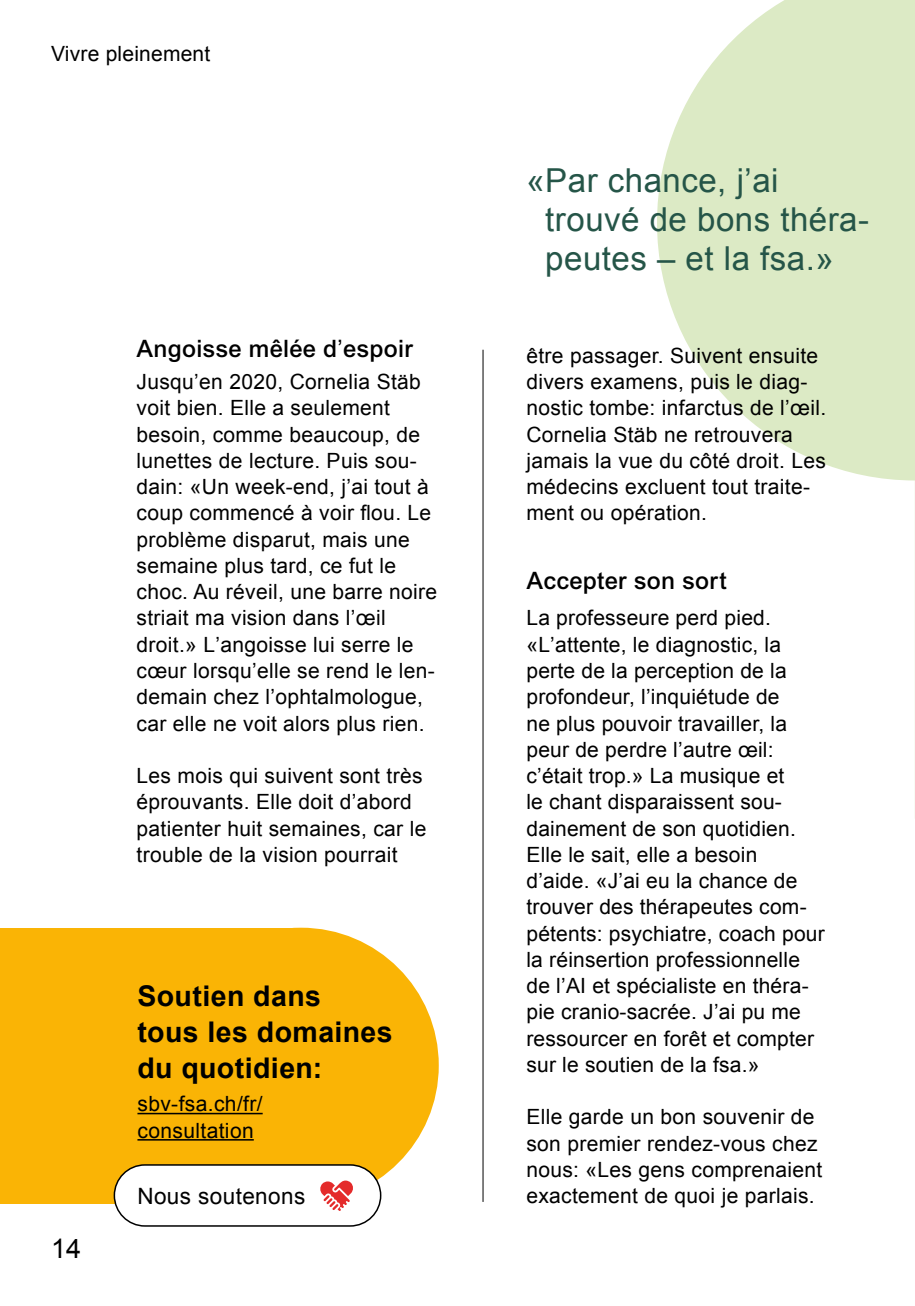
<style>
.page{position:relative;width:915px;height:1306px;background:#fff}
.page>*{position:absolute;margin:0;border:0;box-sizing:border-box;transform-origin:0 0}
.Zitat{font:33px/39px "Arial";letter-spacing:.015em;color:#255548}
.Box_Titel{font:700 28.5px/36px "Arial";letter-spacing:.015em;color:#000}
.t1{font:27px "Arial";color:#000}
.Untertitel{font:500 24px "Arial MT Pro";letter-spacing:.01em;color:#000}
.t2{font:22.5px "Arial";letter-spacing:.02em;color:#000}
.Grundtext_Absatz_nach{font:21px/26.2px "Arial";letter-spacing:.015em;color:#000}
.Box_Grundtext_schwarz{font:21px/26.2px "Arial";letter-spacing:.02em;color:#000}
.s1{font-family:"Arial";font-weight:400}
</style>
<div class="page">
<svg style="left:657px;top:0;width:257px;height:480px;fill:#dceac5"></svg>
<svg style="left:914px;top:297px;width:1px;height:184px"></svg>
<hr style="left:482px;top:350px;width:1px;height:851px;background:#000">
<div style="left:163px;top:927px;width:275px;height:276px;background:#fab405;border-radius:50%"></div>
<div style="left:0;top:927px;width:310px;height:276px;background:#fab405"></div>
<div style="left:114px;top:1164px;width:266px;height:61px;background:#fff;border-radius:30px"></div>
<div style="left:114px;top:1164px;width:267px;height:62px;border:2px solid #000;border-radius:30px"></div>
<hr style="left:137px;top:1112px;width:125px;height:2px;background:#000">
<hr style="left:137px;top:1139px;width:117px;height:1px;background:#000">
<svg style="left:320px;top:1180px;width:33px;height:30px"></svg>
<p class="Grundtext_Absatz_nach" style="left:51px;top:41px;width:161px">Vivre pleinement</p>
<h3 class="Untertitel" style="left:136px;top:334px;width:278px">Angoisse mêlée d<span class="s1">ʼ</span>espoir</h3>
<p class="Grundtext_Absatz_nach" style="left:136px;top:369px;width:302px">Jusquʼen 2020, Cornelia Stäb voit bien. Elle a seulement besoin, comme beaucoup, de lunettes de lecture. Puis sou&shy;dain: «Un week-end, jʼai tout à coup commencé à voir flou. Le problème disparut, mais une semaine plus tard, ce fut le choc. Au réveil, une barre noire striait ma vision dans lʼœil droit.» Lʼangoisse lui serre le cœur lorsquʼelle se rend le len&shy;demain chez lʼophtalmologue, car elle ne voit alors plus rien.</p>
<p class="Grundtext_Absatz_nach" style="left:136px;top:762px;width:291px">Les mois qui suivent sont très éprouvants. Elle doit dʼabord patienter huit semaines, car le trouble de la vision pourrait</p>
<h3 class="Box_Titel" style="left:137px;top:978px;width:257px">Soutien dans<br>tous les domaines du quotidien:</h3>
<p class="Box_Grundtext_schwarz" style="left:137px;top:1091px;width:127px">sbv-fsa.ch/fr/ consultation</p>
<p class="Zitat" style="left:545px;top:161px;width:325px;text-indent:-19px">«Par chance, jʼai trouvé de bons théra&shy;peutes – et la fsa.»</p>
<p class="Grundtext_Absatz_nach" style="left:526px;top:342px;width:301px">être passager. Suivent ensuite divers examens, puis le diag&shy;nostic tombe: infarctus de lʼœil.<br>Cornelia Stäb ne retrouvera jamais la vue du côté droit. Les médecins excluent tout traite&shy;ment ou opération.</p>
<h3 class="Untertitel" style="left:526px;top:566px;width:202px">Accepter son sort</h3>
<p class="Grundtext_Absatz_nach" style="left:526px;top:605px;width:300px">La professeure perd pied. «Lʼattente, le diagnostic, la perte de la perception de la profondeur, lʼinquiétude de<br>ne plus pouvoir travailler, la peur de perdre lʼautre œil: cʼétait trop.» La musique et<br>le chant disparaissent sou&shy;dainement de son quotidien.<br>Elle le sait, elle a besoin dʼaide. «Jʼai eu la chance de trouver des thérapeutes com&shy;pétents: psychiatre, coach pour la réinsertion professionnelle de lʼAI et spécialiste en théra&shy;pie cranio-sacrée. Jʼai pu me ressourcer en forêt et compter sur le soutien de la fsa.»</p>
<p class="Grundtext_Absatz_nach" style="left:526px;top:1104px;width:297px">Elle garde un bon souvenir de son premier rendez-vous chez nous: «Les gens comprenaient</p>
<p class="t1" style="left:51px;top:1231px;width:32px">14</p>
<p class="t2" style="left:137px;top:1181px;width:169px">Nous soutenons</p>
<p class="Grundtext_Absatz_nach" style="left:526px;top:1182px;width:290px">exactement de quoi je parlais.</p>
</div>
